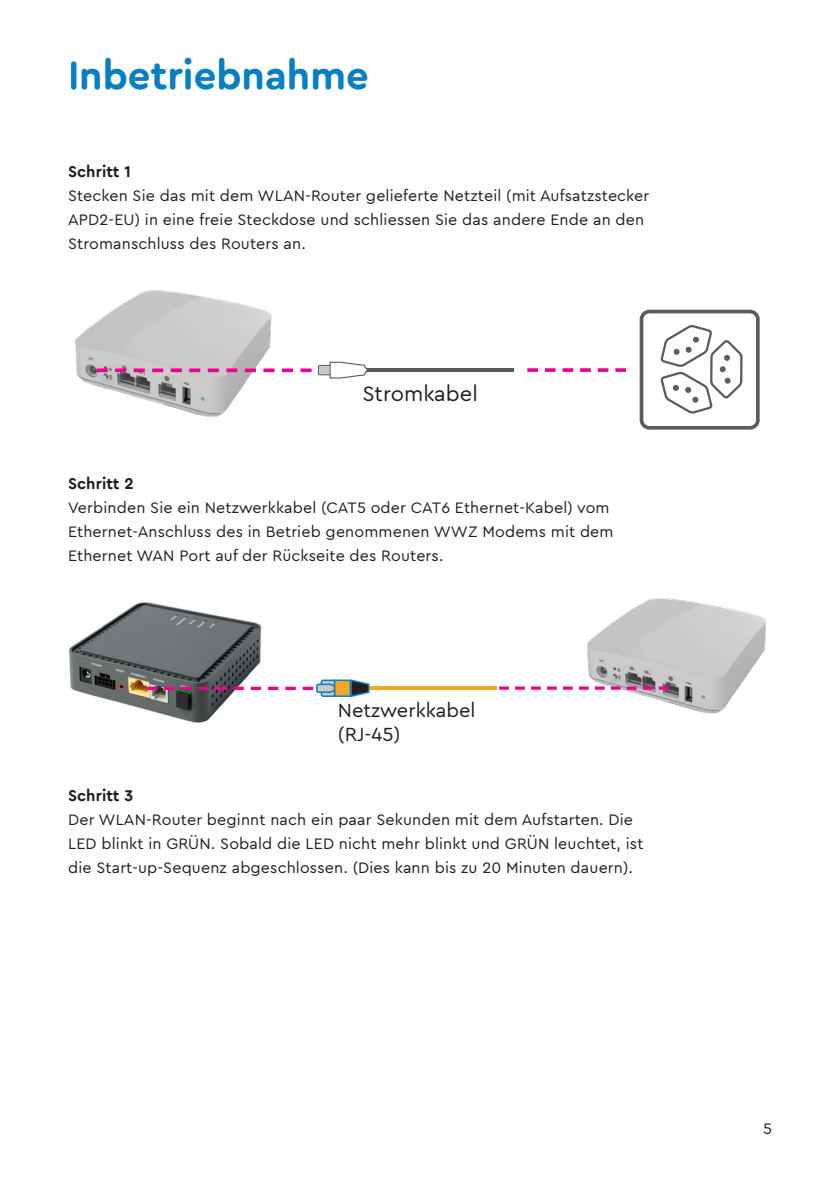
<style>
.page{position:relative;width:840px;height:1191px;background:#fff}
.page>*{position:absolute;margin:0;border:0;box-sizing:border-box;transform-origin:0 0}
.t1{font:700 40px "Cera Round Pro";color:#097fc3}
.t2{font:22px "Cera Round Pro";color:#231f20}
.t3{font:20px/24px "Cera Round Pro";color:#231f20}
.t4{font:16px/24px "Cera Round Pro";letter-spacing:.01em;color:#231f20}
.t5{font:700 16px "Cera Round Pro";letter-spacing:.01em;color:#231f20}
</style>
<div class="page">
<img style="left:75px;top:290px;width:237px;height:127px">
<svg style="left:317px;top:361px;width:51px;height:18px"></svg>
<hr style="left:367px;top:368px;width:146px;height:4px;background:#575860">
<svg style="left:96px;top:368px;width:215px;height:4px"></svg>
<svg style="left:527px;top:368px;width:98px;height:4px"></svg>
<div style="left:639px;top:310px;width:120px;height:119px;border:4px solid #5a5c63;border-radius:8px"></div>
<svg style="left:658px;top:325px;width:85px;height:105px"></svg>
<div style="left:684px;top:387px;width:7px;height:6px;border:1px solid #5a5c63;border-radius:2px"></div>
<img style="left:68px;top:602px;width:194px;height:121px">
<img style="left:587px;top:598px;width:180px;height:116px">
<svg style="left:499px;top:686px;width:169px;height:4px"></svg>
<hr style="left:368px;top:686px;width:128px;height:4px;background:#f3a727">
<div style="left:334px;top:680px;width:16px;height:16px;background:#f3a727"></div>
<div style="left:333px;top:679px;width:18px;height:18px;border:2px solid #097fc3"></div>
<svg style="left:349px;top:679px;width:21px;height:18px"></svg>
<svg style="left:147px;top:679px;width:189px;height:18px"></svg>
<h1 class="t1" style="left:68px;top:48px;width:302px">Inbetriebnahme</h1>
<p class="t5" style="left:68px;top:160px;width:64px">Schritt 1</p>
<p class="t4" style="left:68px;top:183px;width:582px">Stecken Sie das mit dem WLAN-Router gelieferte Netzteil (mit Aufsatzstecker<br>APD2-EU) in eine freie Steckdose und schliessen Sie das andere Ende an den<br>Stromanschluss des Routers an.</p>
<h2 class="t2" style="left:362px;top:379px;width:117px">Stromkabel</h2>
<p class="t5" style="left:68px;top:472px;width:67px">Schritt 2</p>
<p class="t4" style="left:68px;top:495px;width:546px">Verbinden Sie ein Netzwerkkabel (CAT5 oder CAT6 Ethernet-Kabel) vom<br>Ethernet-Anschluss des in Betrieb genommenen WWZ Modems mit dem<br>Ethernet WAN Port auf der Rückseite des Routers.</p>
<p class="t3" style="left:338px;top:697px;width:139px">Netzwerkkabel (RJ-45)</p>
<p class="t5" style="left:68px;top:784px;width:67px">Schritt 3</p>
<p class="t4" style="left:68px;top:807px;width:576px">Der WLAN-Router beginnt nach ein paar Sekunden mit dem Aufstarten. Die<br>LED blinkt in GRÜN. Sobald die LED nicht mehr blinkt und GRÜN leuchtet, ist die Start-up-Sequenz abgeschlossen. (Dies kann bis zu 20 Minuten dauern).</p>
<p class="t4" style="left:762px;top:1116px;width:10px">5</p>
</div>
